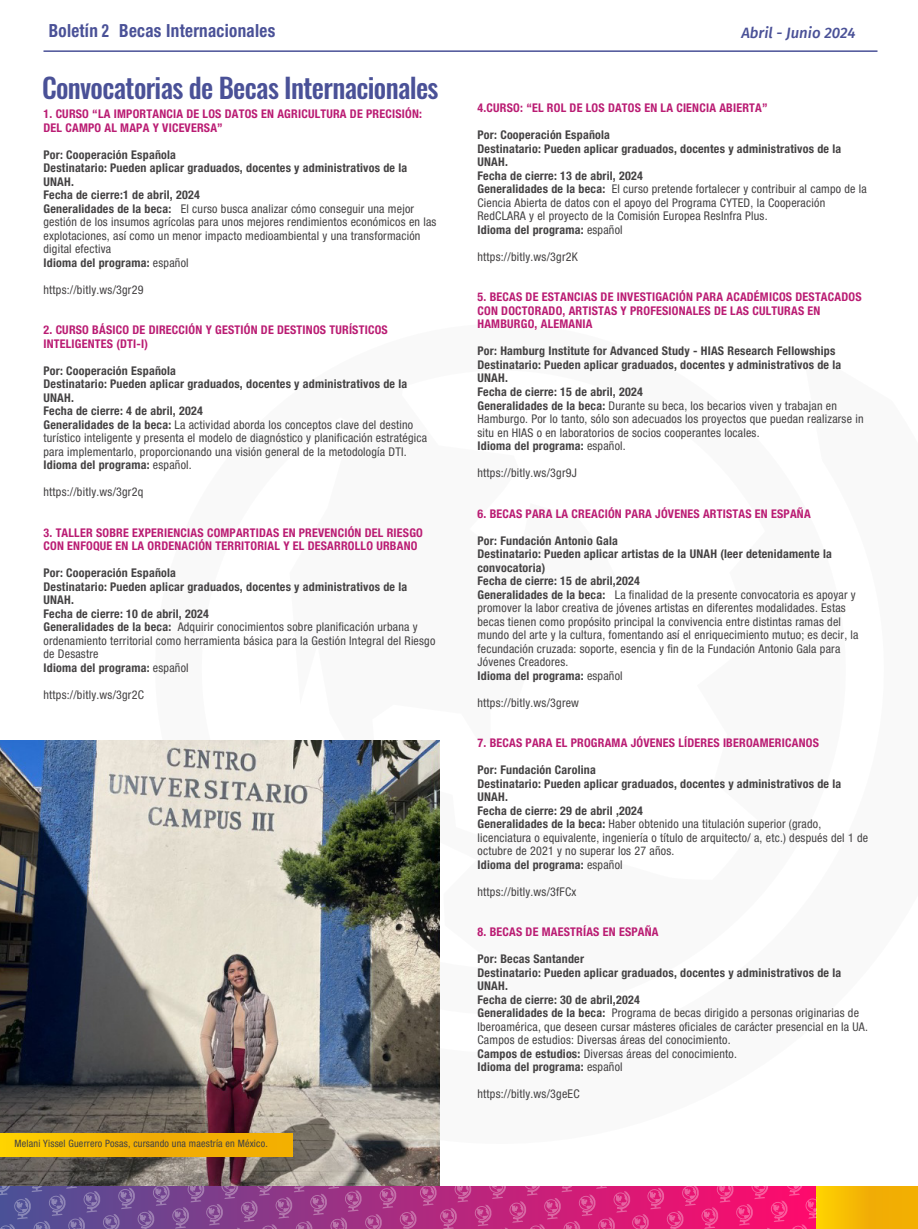
<style>
.page{position:relative;width:918px;height:1229px;background:#fff}
.page>*{position:absolute;margin:0;border:0;box-sizing:border-box;transform-origin:0 0}
.t1{font:500 27.45px "Oswald";letter-spacing:-.025em;color:#4a5197}
.t2{font:700 condensed 18.15px "Helvetica Neue LT Std";letter-spacing:.02em;color:#4a5197;scale:.94 1}
.t3{font:italic 500 15px "Fira Sans";color:#4a5197}
.t4{font:condensed 12px/13.5px "Helvetica Neue LT Std";letter-spacing:.02em;color:#444243}
.t5{font:700 condensed 12px/13.5px "Helvetica Neue LT Std";letter-spacing:.02em;color:#444243}
.t6{font:700 condensed 12px/13.5px "Helvetica Neue LT Std";letter-spacing:.02em;color:#ba1c73}
.t7{font:condensed 10.05px "Helvetica Neue LT Std";letter-spacing:.02em;color:#444243}
.s1{font-weight:700}
.s2{font-weight:400}
</style>
<div class="page">
<img style="left:0;top:740px;width:439px;height:207px">
<div style="left:816px;top:1186px;width:102px;height:42px;background:linear-gradient(to right,#fbca03,#efa503)"></div>
<hr style="left:44px;top:50px;width:834px;height:2px;background:#4a5197">
<img style="left:0;top:947px;width:817px;height:282px">
<div style="left:0;top:1133px;width:292px;height:23px;background:linear-gradient(to right,#fbc903,#efa503)"></div>
<h2 class="t2" style="left:49px;top:19px;width:242px">Boletín 2 Becas Internacionales</h2>
<p class="t3" style="left:741px;top:21px;width:116px">Abril - Junio 2024</p>
<h1 class="t1" style="left:42px;top:73px;width:398px">Convocatorias de Becas Internacionales</h1>
<p class="t6" style="left:44px;top:107px;width:380px">1. CURSO “LA IMPORTANCIA DE LOS DATOS EN AGRICULTURA DE PRECISIÓN:<br>DEL CAMPO AL MAPA Y VICEVERSA”</p>
<p class="t4" style="left:44px;top:148px;width:395px"><span class="s1">Por: Cooperación Española<br>Destinatario: Pueden aplicar graduados, docentes y administrativos de la UNAH.<br>Fecha de cierre:1 de abril, 2024<br>Generalidades de la beca:</span> El curso busca analizar cómo conseguir una mejor gestión de los insumos agrícolas para unos mejores rendimientos económicos en las explotaciones, así como un menor impacto medioambiental y una transformación digital efectiva<br><span class="s1">Idioma del programa:</span> español</p>
<p class="t4" style="left:44px;top:283px;width:101px">https://bitly.ws/3gr29</p>
<p class="t6" style="left:44px;top:323px;width:346px">2. CURSO BÁSICO DE DIRECCIÓN Y GESTIÓN DE DESTINOS TURÍSTICOS<br>INTELIGENTES (DTI-I)</p>
<p class="t4" style="left:44px;top:364px;width:385px"><span class="s1">Por: Cooperación Española<br>Destinatario: Pueden aplicar graduados, docentes y administrativos de la UNAH.<br>Fecha de cierre: 4 de abril, 2024<br>Generalidades de la beca:</span> La actividad aborda los conceptos clave del destino turístico inteligente y presenta el modelo de diagnóstico y planificación estratégica para implementarlo, proporcionando una visión general de la metodología DTI.<br><span class="s1">Idioma del programa:</span> español.</p>
<p class="t4" style="left:44px;top:485px;width:101px">https://bitly.ws/3gr2q</p>
<p class="t6" style="left:44px;top:525px;width:381px">3. TALLER SOBRE EXPERIENCIAS COMPARTIDAS EN PREVENCIÓN DEL RIESGO<br>CON ENFOQUE EN LA ORDENACIÓN TERRITORIAL Y EL DESARROLLO URBANO</p>
<p class="t5" style="left:44px;top:566px;width:393px">Por: Cooperación Española<br>Destinatario: Pueden aplicar graduados, docentes y administrativos de la UNAH.<br>Fecha de cierre: 10 de abril, 2024<br>Generalidades de la beca: <span class="s2">Adquirir conocimientos sobre planificación urbana y ordenamiento territorial como herramienta básica para la Gestión Integral del Riesgo de Desastre<br></span>Idioma del programa: <span class="s2">español</span></p>
<p class="t4" style="left:44px;top:688px;width:102px">https://bitly.ws/3gr2C</p>
<p class="t7" style="left:15px;top:1138px;width:255px">Melani Yissel Guerrero Posas, cursando una maestría en México.</p>
<p class="t6" style="left:478px;top:101px;width:292px">4.CURSO: “EL ROL DE LOS DATOS EN LA CIENCIA ABIERTA”</p>
<p class="t4" style="left:478px;top:128px;width:391px"><span class="s1">Por: Cooperación Española<br>Destinatario: Pueden aplicar graduados, docentes y administrativos de la UNAH.<br>Fecha de cierre: 13 de abril, 2024<br>Generalidades de la beca:</span> El curso pretende fortalecer y contribuir al campo de la Ciencia Abierta de datos con el apoyo del Programa CYTED, la Cooperación RedCLARA y el proyecto de la Comisión Europea ResInfra Plus.<br><span class="s1">Idioma del programa:</span> español</p>
<p class="t4" style="left:478px;top:250px;width:102px">https://bitly.ws/3gr2K</p>
<p class="t6" style="left:478px;top:290px;width:386px">5. BECAS DE ESTANCIAS DE INVESTIGACIÓN PARA ACADÉMICOS DESTACADOS<br>CON DOCTORADO, ARTISTAS Y PROFESIONALES DE LAS CULTURAS EN<br>HAMBURGO, ALEMANIA</p>
<p class="t5" style="left:478px;top:344px;width:388px">Por: Hamburg Institute for Advanced Study - HIAS Research Fellowships Destinatario: Pueden aplicar graduados, docentes y administrativos de la UNAH.<br>Fecha de cierre: 15 de abril, 2024<br>Generalidades de la beca: <span class="s2">Durante su beca, los becarios viven y trabajan en Hamburgo. Por lo tanto, sólo son adecuados los proyectos que puedan realizarse in situ en HIAS o en laboratorios de socios cooperantes locales.<br></span>Idioma del programa: <span class="s2">español.</span></p>
<p class="t4" style="left:478px;top:466px;width:101px">https://bitly.ws/3gr9J</p>
<p class="t6" style="left:478px;top:506px;width:335px">6. BECAS PARA LA CREACIÓN PARA JÓVENES ARTISTAS EN ESPAÑA</p>
<p class="t4" style="left:478px;top:533px;width:382px"><span class="s1">Por: Fundación Antonio Gala<br>Destinatario: Pueden aplicar artistas de la UNAH (leer detenidamente la convocatoria)<br>Fecha de cierre: 15 de abril,2024<br>Generalidades de la beca:</span> La finalidad de la presente convocatoria es apoyar y promover la labor creativa de jóvenes artistas en diferentes modalidades. Estas becas tienen como propósito principal la convivencia entre distintas ramas del mundo del arte y la cultura, fomentando así el enriquecimiento mutuo; es decir, la fecundación cruzada: soporte, esencia y fin de la Fundación Antonio Gala para Jóvenes Creadores.<br><span class="s1">Idioma del programa:</span> español</p>
<p class="t4" style="left:478px;top:695px;width:103px">https://bitly.ws/3grew</p>
<p class="t6" style="left:478px;top:736px;width:343px">7. BECAS PARA EL PROGRAMA JÓVENES LÍDERES IBEROAMERICANOS</p>
<p class="t5" style="left:478px;top:763px;width:392px">Por: Fundación Carolina<br>Destinatario: Pueden aplicar graduados, docentes y administrativos de la UNAH.<br>Fecha de cierre: 29 de abril ,2024<br>Generalidades de la beca: <span class="s2">Haber obtenido una titulación superior (grado, licenciatura o equivalente, ingeniería o título de arquitecto/ a, etc.) después del 1 de octubre de 2021 y no superar los 27 años.<br></span>Idioma del programa: <span class="s2">español</span></p>
<p class="t4" style="left:478px;top:884px;width:100px">https://bitly.ws/3fFCx</p>
<p class="t6" style="left:478px;top:925px;width:183px">8. BECAS DE MAESTRÍAS EN ESPAÑA</p>
<p class="t4" style="left:478px;top:952px;width:392px"><span class="s1">Por: Becas Santander<br>Destinatario: Pueden aplicar graduados, docentes y administrativos de la UNAH.<br>Fecha de cierre: 30 de abril,2024<br>Generalidades de la beca:</span> Programa de becas dirigido a personas originarias de Iberoamérica, que deseen cursar másteres oficiales de carácter presencial en la UA.<br>Campos de estudios: Diversas áreas del conocimiento.<br><span class="s1">Campos de estudios:</span> Diversas áreas del conocimiento.<br><span class="s1">Idioma del programa:</span> español</p>
<p class="t4" style="left:478px;top:1087px;width:104px">https://bitly.ws/3geEC</p>
</div>
